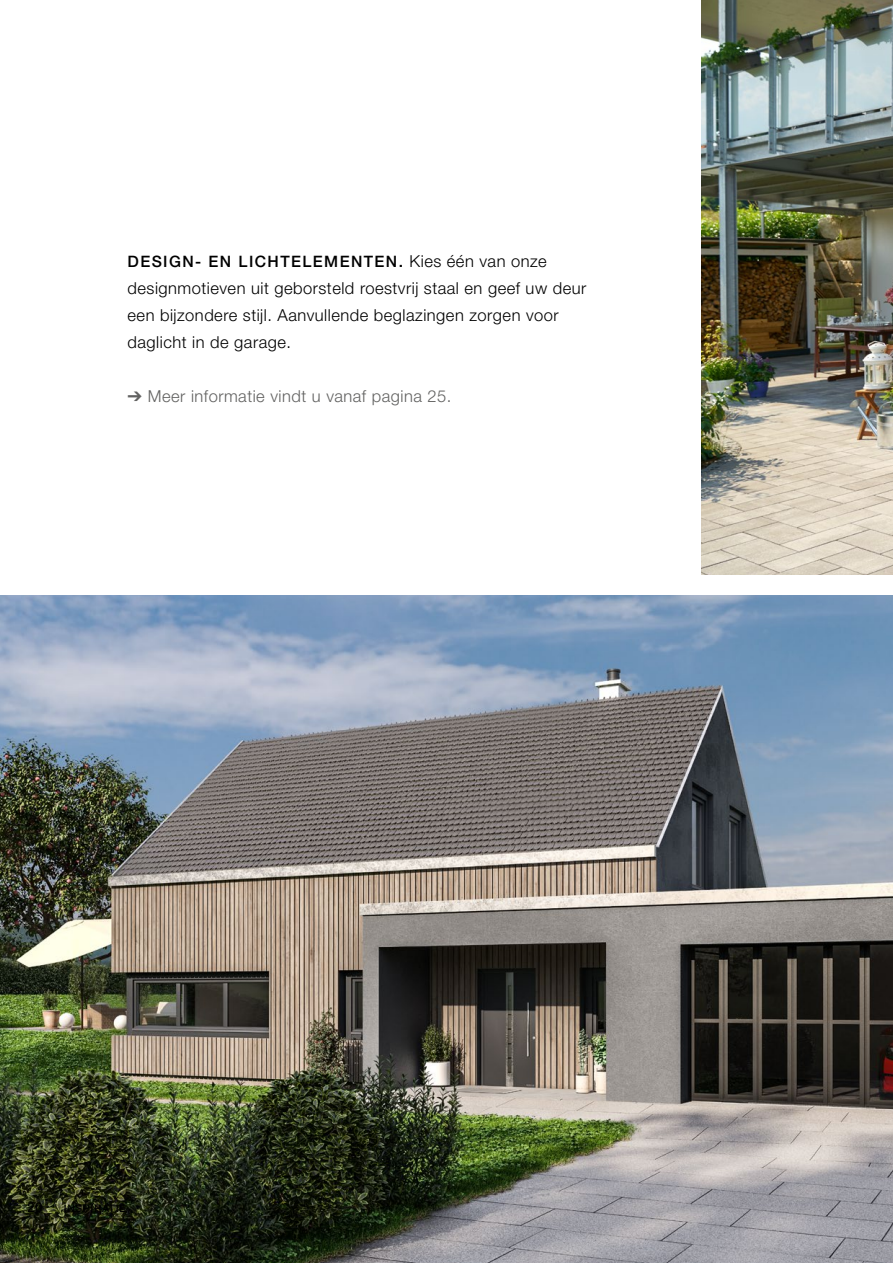
<style>
.page{position:relative;width:893px;height:1263px;background:#fff}
.page>*{position:absolute;margin:0;border:0;box-sizing:border-box;transform-origin:0 0}
.t1{font:300 16.5px/27px "Hoermann Helvetica Neue";letter-spacing:.03em;color:#000}
.t2{font:300 16.5px "Hoermann Helvetica Neue";letter-spacing:.03em;color:#626261}
.t3{font:500 15.75px "Hoermann Helvetica Neue";letter-spacing:.09em;color:#000}
.t4{font:500 13.5px "Hoermann Helvetica Neue";color:#000}
.t5{font:500 10.5px "Hoermann Helvetica Neue";letter-spacing:.06em;color:#000}
.s1{font-weight:300;font-size:16.5px}
</style>
<div class="page">
<img style="left:702px;top:0;width:191px;height:574px">
<img style="left:0;top:595px;width:893px;height:668px">
<p class="t3" style="left:128px;top:250px;width:421px">DESIGN- EN LICHTELEMENTEN. <span class="s1">Kies één van onze</span></p>
<p class="t1" style="left:128px;top:273px;width:460px">designmotieven uit geborsteld roestvrij staal en geef uw deur een bijzondere stijl. Aanvullende beglazingen zorgen voor daglicht in de garage.</p>
<p class="t2" style="left:128px;top:384px;width:325px">➔ Meer informatie vindt u vanaf pagina 25.</p>
<p class="t4" style="left:27px;top:1198px;width:17px">20</p>
<p class="t5" style="left:64px;top:1201px;width:64px">INSPIRATIE</p>
</div>
